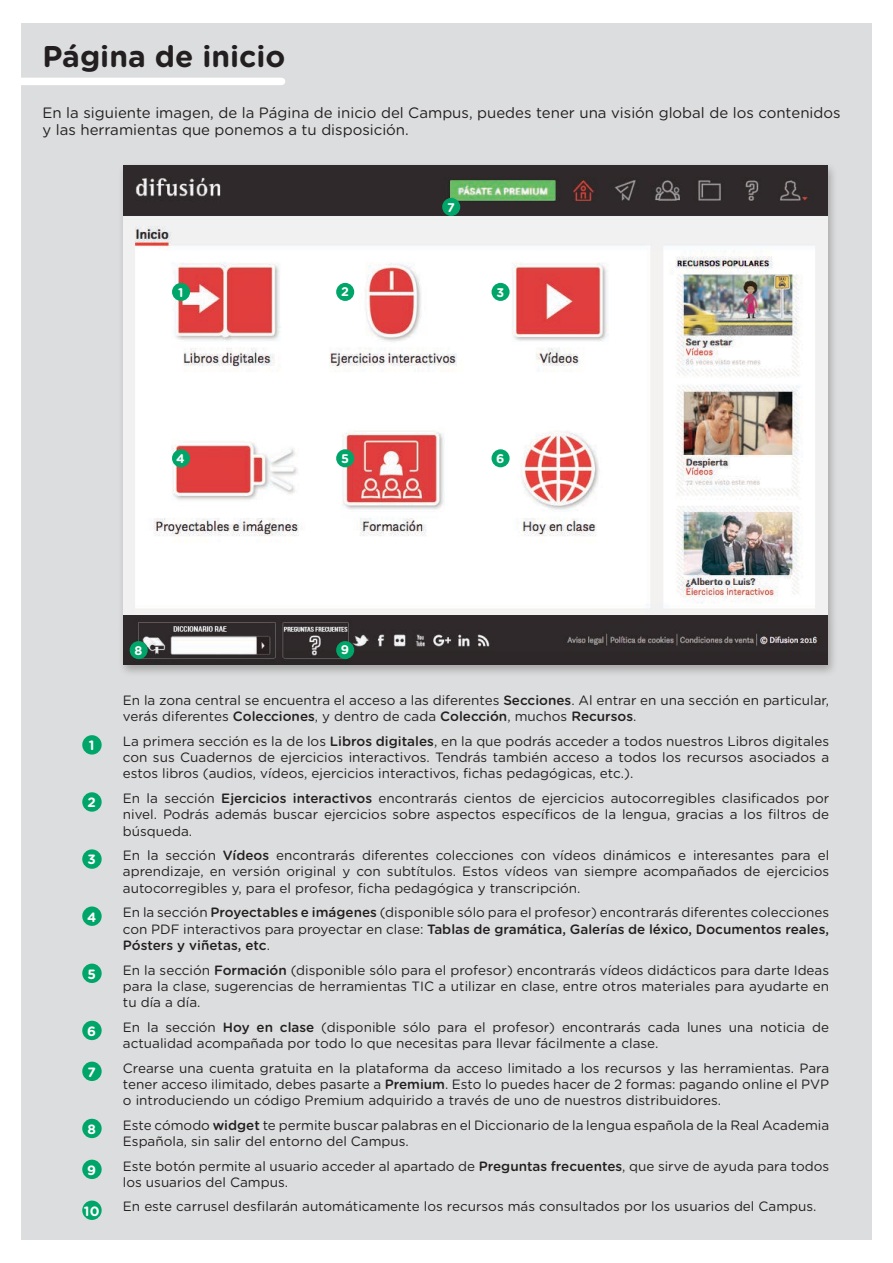
<style>
.page{position:relative;width:893px;height:1263px;background:#fff}
.page>*{position:absolute;margin:0;border:0;box-sizing:border-box;transform-origin:0 0}
.Título_paginas{font:700 30px "Gotham Rounded";color:#231f20}
.book1{font:15px/16.5px "Gotham Rounded";color:#231f20}
.book1-2{font:13.5px/16.2px "Gotham Rounded";color:#231f20;text-align:justify}
.t1{font:700 13.5px "Gotham Rounded";color:#fff}
.t2{font:700 12.45px "Gotham Rounded";color:#fff}
.s1{font-weight:500}
</style>
<div class="page">
<div style="left:21px;top:23px;width:851px;height:1216px;background:#dcddde"></div>
<div style="left:4px;top:78px;width:278px;height:7px;background:#fff"></div>
<div style="left:82px;top:735px;width:20px;height:19px;background:#00a669;border-radius:50%"></div>
<div style="left:82px;top:792px;width:20px;height:20px;background:#00a669;border-radius:50%"></div>
<div style="left:82px;top:849px;width:20px;height:20px;background:#00a669;border-radius:50%"></div>
<div style="left:82px;top:906px;width:20px;height:20px;background:#00a669;border-radius:50%"></div>
<div style="left:82px;top:963px;width:20px;height:20px;background:#00a669;border-radius:50%"></div>
<div style="left:82px;top:1021px;width:20px;height:19px;background:#00a669;border-radius:50%"></div>
<div style="left:82px;top:1062px;width:20px;height:19px;background:#00a669;border-radius:50%"></div>
<div style="left:82px;top:1119px;width:20px;height:19px;background:#00a669;border-radius:50%"></div>
<div style="left:82px;top:1160px;width:20px;height:19px;background:#00a669;border-radius:50%"></div>
<div style="left:82px;top:1200px;width:20px;height:20px;background:#00a669;border-radius:50%"></div>
<div style="left:117px;top:161px;width:721px;height:516px;background:#231f20;opacity:.3"></div>
<img style="left:123px;top:166px;width:705px;height:450px">
<img style="left:123px;top:616px;width:705px;height:49px">
<div style="left:172px;top:283px;width:18px;height:18px;background:#00a669;border-radius:50%"></div>
<div style="left:336px;top:641px;width:18px;height:18px;background:#00a669;border-radius:50%"></div>
<div style="left:336px;top:283px;width:18px;height:18px;background:#00a669;border-radius:50%"></div>
<div style="left:336px;top:449px;width:18px;height:18px;background:#00a669;border-radius:50%"></div>
<div style="left:491px;top:283px;width:19px;height:18px;background:#00a669;border-radius:50%"></div>
<div style="left:491px;top:449px;width:19px;height:18px;background:#00a669;border-radius:50%"></div>
<div style="left:442px;top:198px;width:18px;height:18px;background:#00a669;border-radius:50%"></div>
<div style="left:172px;top:449px;width:18px;height:18px;background:#00a669;border-radius:50%"></div>
<div style="left:130px;top:641px;width:18px;height:18px;background:#00a669;border-radius:50%"></div>
<p class="Título_paginas" style="left:43px;top:34px;width:244px">Página de inicio</p>
<p class="book1" style="left:43px;top:104px;width:800px">En la siguiente imagen, de la Página de inicio del Campus, puedes tener una visión global de los contenidos y las herramientas que ponemos a tu disposición.</p>
<p class="t2" style="left:178px;top:283px;width:7px">1</p>
<p class="t2" style="left:176px;top:449px;width:10px">4</p>
<p class="t2" style="left:447px;top:198px;width:9px">7</p>
<p class="t2" style="left:335px;top:278px;width:16px">10</p>
<p class="t2" style="left:341px;top:283px;width:9px">2</p>
<p class="t2" style="left:496px;top:283px;width:9px">3</p>
<p class="t2" style="left:341px;top:449px;width:9px">5</p>
<p class="t2" style="left:496px;top:449px;width:10px">6</p>
<p class="t1" style="left:89px;top:735px;width:7px">1</p>
<p class="t1" style="left:88px;top:793px;width:10px">2</p>
<p class="t1" style="left:88px;top:850px;width:10px">3</p>
<p class="t1" style="left:87px;top:907px;width:11px">4</p>
<p class="t1" style="left:87px;top:964px;width:10px">5</p>
<p class="t1" style="left:87px;top:1021px;width:10px">6</p>
<p class="t1" style="left:88px;top:1062px;width:10px">7</p>
<p class="t1" style="left:87px;top:1119px;width:10px">8</p>
<p class="t1" style="left:87px;top:1160px;width:10px">9</p>
<p class="t1" style="left:84px;top:1201px;width:17px">10</p>
<p class="t2" style="left:135px;top:641px;width:9px">8</p>
<p class="t2" style="left:341px;top:641px;width:10px">9</p>
<p class="book1-2" style="left:123px;top:692px;width:708px">En la zona central se encuentra el acceso a las diferentes <span class="s1">Secciones</span>. Al entrar en una sección en particular, verás diferentes <span class="s1">Colecciones</span>, y dentro de cada <span class="s1">Colección</span>, muchos <span class="s1">Recursos</span>.</p>
<p class="book1-2" style="left:123px;top:732px;width:708px">La primera sección es la de los <span class="s1">Libros digitales</span>, en la que podrás acceder a todos nuestros Libros digitales con sus Cuadernos de ejercicios interactivos. Tendrás también acceso a todos los recursos asociados a estos libros (audios, vídeos, ejercicios interactivos, fichas pedagógicas, etc.).</p>
<p class="book1-2" style="left:123px;top:790px;width:708px">En la sección <span class="s1">Ejercicios interactivos</span> encontrarás cientos de ejercicios autocorregibles clasificados por nivel. Podrás además buscar ejercicios sobre aspectos específicos de la lengua, gracias a los filtros de búsqueda.</p>
<p class="book1-2" style="left:123px;top:847px;width:708px">En la sección <span class="s1">Vídeos</span> encontrarás diferentes colecciones con vídeos dinámicos e interesantes para el aprendizaje, en versión original y con subtítulos. Estos vídeos van siempre acompañados de ejercicios autocorregibles y, para el profesor, ficha pedagógica y transcripción.</p>
<p class="book1-2" style="left:123px;top:904px;width:708px">En la sección <span class="s1">Proyectables e imágenes</span> (disponible sólo para el profesor) encontrarás diferentes colecciones con PDF interactivos para proyectar en clase: <span class="s1">Tablas de gramática, Galerías de léxico, Documentos reales, Pósters y viñetas, etc</span>.</p>
<p class="book1-2" style="left:123px;top:961px;width:708px">En la sección <span class="s1">Formación</span> (disponible sólo para el profesor) encontrarás vídeos didácticos para darte Ideas para la clase, sugerencias de herramientas TIC a utilizar en clase, entre otros materiales para ayudarte en tu día a día.</p>
<p class="book1-2" style="left:123px;top:1018px;width:708px">En la sección <span class="s1">Hoy en clase</span> (disponible sólo para el profesor) encontrarás cada lunes una noticia de actualidad acompañada por todo lo que necesitas para llevar fácilmente a clase.</p>
<p class="book1-2" style="left:123px;top:1059px;width:708px">Crearse una cuenta gratuita en la plataforma da acceso limitado a los recursos y las herramientas. Para tener acceso ilimitado, debes pasarte a <span class="s1">Premium</span>. Esto lo puedes hacer de 2 formas: pagando online el PVP o introduciendo un código Premium adquirido a través de uno de nuestros distribuidores.</p>
<p class="book1-2" style="left:123px;top:1116px;width:708px">Este cómodo <span class="s1">widget</span> te permite buscar palabras en el Diccionario de la lengua española de la Real Academia<br>Española, sin salir del entorno del Campus.</p>
<p class="book1-2" style="left:123px;top:1157px;width:708px">Este botón permite al usuario acceder al apartado de <span class="s1">Preguntas frecuentes</span>, que sirve de ayuda para todos los usuarios del Campus.</p>
<p class="book1-2" style="left:123px;top:1198px;width:695px">En este carrusel desfilarán automáticamente los recursos más consultados por los usuarios del Campus.</p>
</div>
